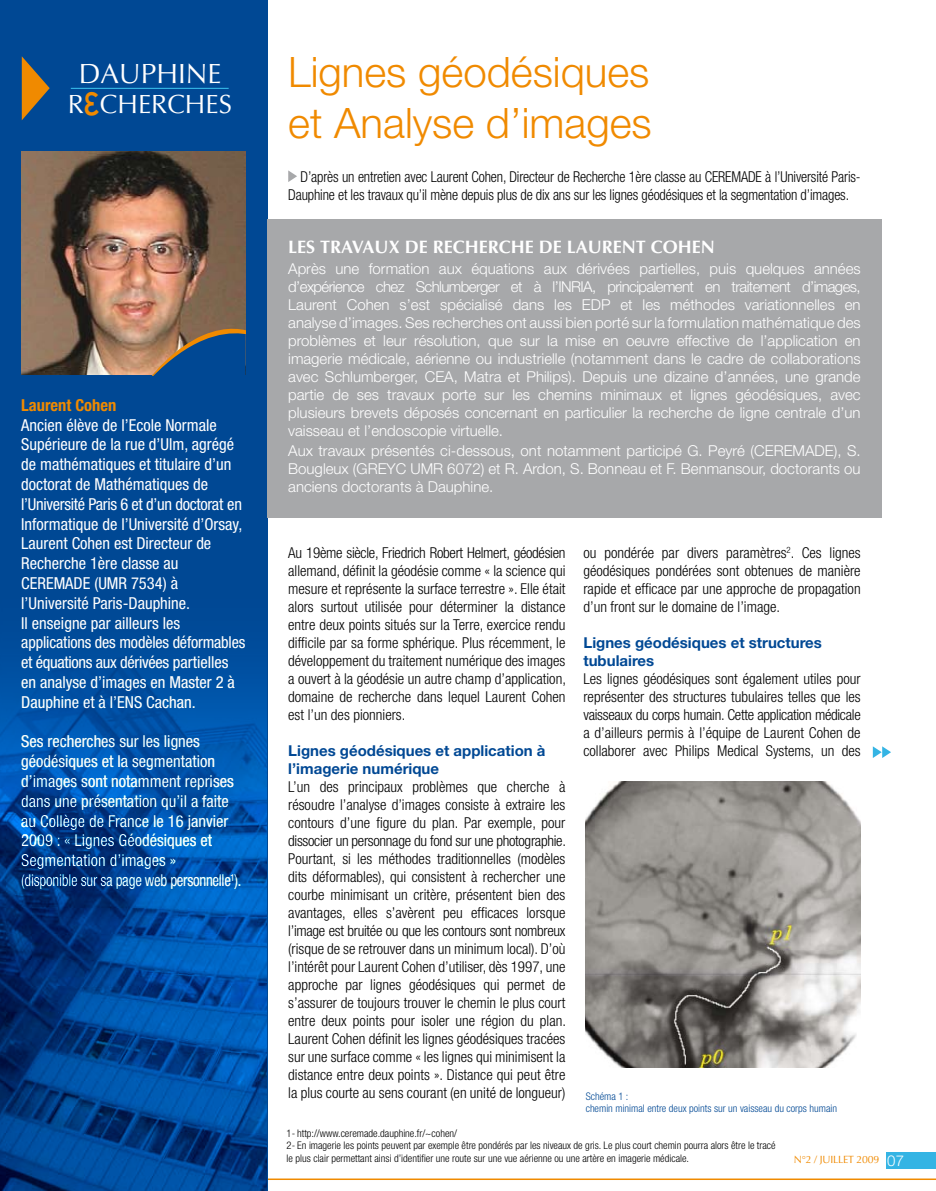
<style>
.page{position:relative;width:936px;height:1191px;background:#fff}
.page>*{position:absolute;margin:0;border:0;box-sizing:border-box;transform-origin:0 0}
.t1{font:300 42px/50.4px "Helvetica Neue";color:#f08a00}
.t2{font:27.9px "Optima";color:#fff}
.t3{font:26.4px "Optima";color:#fff}
.t4{font:700 18px "Optima";color:#fff}
.t5{font:condensed 16.5px/19.8px "Helvetica Neue";color:#fff}
.t6{font:700 condensed 16.5px "Helvetica Neue";color:#f08a00}
.t7{font:300 condensed 15px/18px "Helvetica Neue";color:#000;text-align:justify}
.t8{font:300 15px/18px "Helvetica Neue";color:#fff;text-align:justify}
.t9{font:300 condensed 15px/18px "Helvetica Neue";color:#000;scale:.95 1}
.t10{font:700 15px/18px "Helvetica Neue";color:#004894}
.t11{font:300 condensed 10.5px/12.6px "Helvetica Neue";color:#000}
.t12{font:300 condensed 10.5px/12.6px "Helvetica Neue";color:#004894}
.t13{font:10.5px "Optima";letter-spacing:-.02em;color:#f08a00}
.s1{font-family:"Arial Narrow";font-size:43.5px;color:#f08a00}
.s2{font-family:"Helvetica Neue";font-weight:300;font-size:15px;color:#fff}
</style>
<div class="page">
<div style="left:886px;top:1152px;width:49px;height:16px;background:#34b4e4"></div>
<hr style="left:0;top:1178px;width:935px;height:2px;background:#f08a00">
<div style="left:0;top:0;width:267px;height:1191px;background:#004894"></div>
<svg style="left:22px;top:56px;width:28px;height:64px"></svg>
<img style="left:22px;top:151px;width:223px;height:224px">
<svg style="left:288px;top:170px;width:9px;height:12px"></svg>
<div style="left:267px;top:219px;width:614px;height:298px;background:#a7a8aa"></div>
<svg style="left:151px;top:327px;width:94px;height:49px"></svg>
<svg style="left:872px;top:746px;width:19px;height:12px"></svg>
<img style="left:0;top:658px;width:267px;height:533px">
<hr style="left:71px;top:88px;width:158px;height:1px;background:#34b4e4">
<img style="left:585px;top:781px;width:275px;height:286px">
<h2 class="t2" style="left:79px;top:57px;width:144px">DAUPHINE</h2>
<h3 class="t3" style="left:68px;top:89px;width:166px">R<span class="s1">ε</span>CHERCHES</h3>
<p class="t6" style="left:21px;top:395px;width:96px">Laurent Cohen</p>
<p class="t5" style="left:21px;top:415px;width:225px">Ancien élève de l’Ecole Normale<br>Supérieure de la rue d’Ulm, agrégé de mathématiques et titulaire d’un doctorat de Mathématiques de l’Université Paris 6 et d’un doctorat en<br>Informatique de l’Université d’Orsay,<br>Laurent Cohen est Directeur de<br>Recherche 1ère classe au<br>CEREMADE (UMR 7534) à l’Université Paris-Dauphine.<br>Il enseigne par ailleurs les applications des modèles déformables et équations aux dérivées partielles en analyse d’images en Master 2 à<br>Dauphine et à l’ENS Cachan.</p>
<p class="t5" style="left:21px;top:731px;width:222px">Ses recherches sur les lignes géodésiques et la segmentation d’images sont notamment reprises dans une présentation qu’il a faite au Collège de France le 16 janvier<br>2009 : « Lignes Géodésiques et<br>Segmentation d’images »<br>(disponible sur sa page web personnelle<sup>1</sup>).</p>
<h1 class="t1" style="left:288px;top:46px;width:365px">Lignes géodésiques et Analyse d’images</h1>
<p class="t9" style="left:288px;top:168px;width:604px;text-indent:12px">D’après un entretien avec Laurent Cohen, Directeur de Recherche 1ère classe au CEREMADE à l’Université Paris-<br>Dauphine et les travaux qu’il mène depuis plus de dix ans sur les lignes géodésiques et la segmentation d’images.</p>
<p class="t4" style="left:288px;top:237px;width:10px">LES</p>
<p class="t4" style="left:320px;top:237px;width:13px">TRAVAU</p>
<p class="t4" style="left:388px;top:237px;width:191px">X DE RECHERCHEDE LAURENT</p>
<p class="t4" style="left:651px;top:237px;width:53px">COHEN</p>
<p class="t8" style="left:288px;top:259px;width:574px">Après une formation aux équations aux dérivées partielles, puis quelques années d’expérience chez Schlumberger et à l’INRIA, principalement en traitement d’images, Laurent Cohen s’est spécialisé dans les EDP et les méthodes variationnelles en analyse d’images. Ses recherches ont aussi bien porté sur la formulation mathématique des problèmes et leur résolution, que sur la mise en oeuvre effective de l’application en imagerie médicale, aérienne ou industrielle (notamment dans le cadre de collaborations avec Schlumberger, CEA, Matra et Philips). Depuis une dizaine d’années, une grande partie de ses travaux porte sur les chemins minimaux et lignes géodésiques, avec plusieurs brevets déposés concernant en particulier la recherche de ligne centrale d’un vaisseau et l’endoscopie virtuelle.</p>
<p class="t8" style="left:288px;top:441px;width:574px">Aux travaux présentés ci-dessous, ont notamment participé G. Peyré (CEREMADE), S.<br>Bougleux (GREYC UMR 6072) et R. Ardon, S. Bonneau et F. Benmansour, doctorants ou anciens doctorants à Dauphine.</p>
<p class="t7" style="left:288px;top:544px;width:279px">Au 19ème siècle, Friedrich Robert Helmert, géodésien allemand, définit la géodésie comme « la science qui mesure et représente la surface terrestre ». Elle était alors surtout utilisée pour déterminer la distance entre deux points situés sur la Terre, exercice rendu difficile par sa forme sphérique. Plus récemment, le développement du traitement numérique des images a ouvert à la géodésie un autre champ d’application, domaine de recherche dans lequel Laurent Cohen est l’un des pionniers.</p>
<p class="t10" style="left:288px;top:741px;width:259px">Lignes géodésiques et application à l’imagerie numérique</p>
<p class="t7" style="left:288px;top:778px;width:279px">L’un des principaux problèmes que cherche à résoudre l’analyse d’images consiste à extraire les contours d’une figure du plan. Par exemple, pour dissocier un personnage du fond sur une photographie.<br>Pourtant, si les méthodes traditionnelles (modèles dits déformables), qui consistent à rechercher une courbe minimisant un critère, présentent bien des avantages, elles s’avèrent peu efficaces lorsque l’image est bruitée ou que les contours sont nombreux (risque de se retrouver dans un minimum local). D’où l’intérêt pour Laurent Cohen d’utiliser, dès 1997, une approche par lignes géodésiques qui permet de s’assurer de toujours trouver le chemin le plus court entre deux points pour isoler une région du plan.<br>Laurent Cohen définit les lignes géodésiques tracées sur une surface comme « les lignes qui minimisent la distance entre deux points ». Distance qui peut être la plus courte au sens courant (en unité de longueur)</p>
<p class="t7" style="left:583px;top:544px;width:279px">ou pondérée par divers paramètres<sup>2</sup>. Ces lignes géodésiques pondérées sont obtenues de manière rapide et efficace par une approche de propagation d’un front sur le domaine de l’image.</p>
<p class="t10" style="left:583px;top:633px;width:240px">Lignes géodésiques et structures tubulaires</p>
<p class="t7" style="left:583px;top:670px;width:279px">Les lignes géodésiques sont également utiles pour représenter des structures tubulaires telles que les vaisseaux du corps humain. Cette application médicale a d’ailleurs permis à l’équipe de Laurent Cohen de collaborer avec Philips Medical Systems, un des</p>
<p class="t12" style="left:585px;top:1089px;width:253px">Schéma 1 :<br>chemin minimal entre deux points sur un vaisseau du corps humain</p>
<p class="t11" style="left:286px;top:1126px;width:490px">1- http://www.ceremade.dauphine.fr/~cohen/<br>2- En imagerie les points peuvent par exemple être pondérés par les niveaux de gris. Le plus court chemin pourra alors être le tracé le plus clair permettant ainsi d’identifier une route sur une vue aérienne ou une artère en imagerie médicale.</p>
<p class="t13" style="left:793px;top:1153px;width:111px">N°2 / JUI LLET 2009 <span class="s2">3</span></p>
<p class="t8" style="left:887px;top:1151px;width:18px">07</p>
</div>
